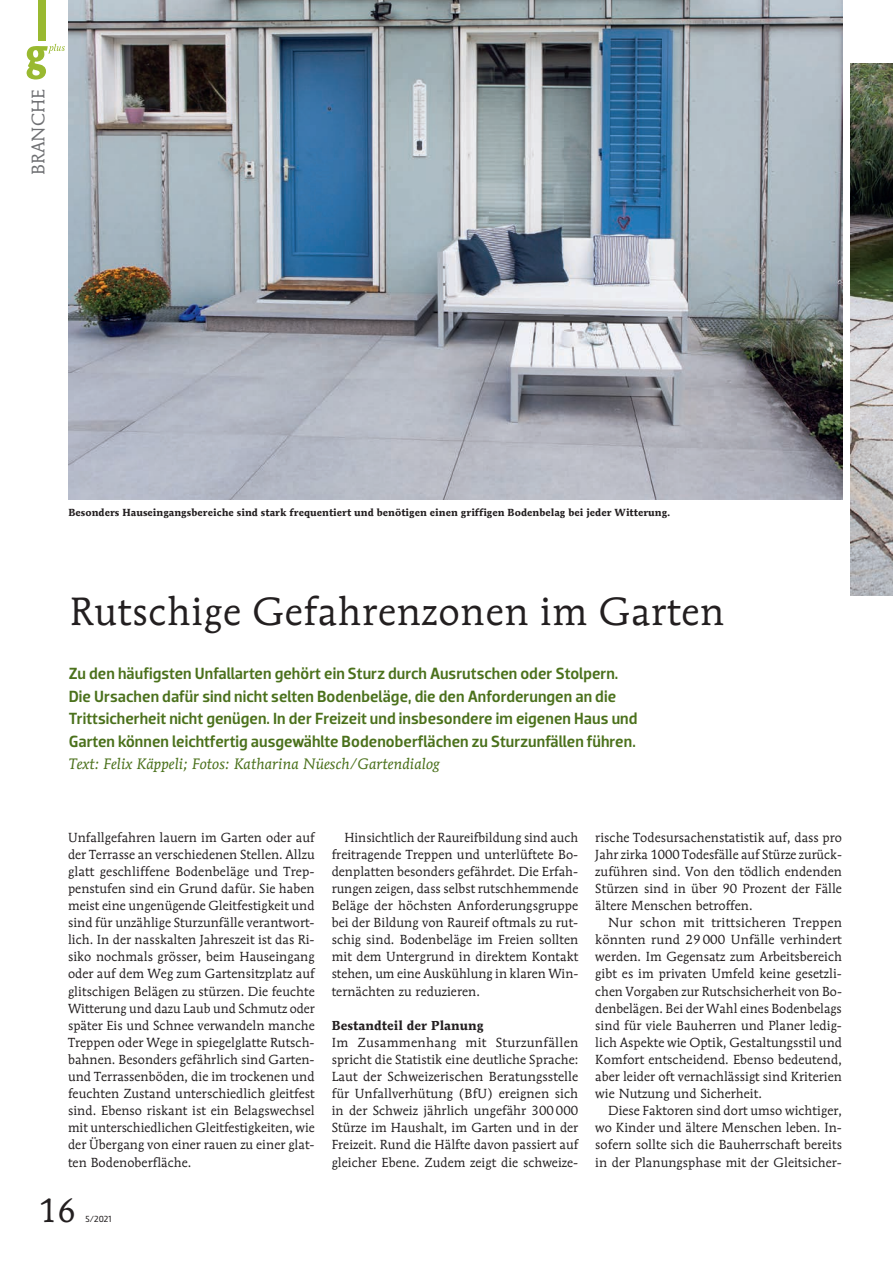
<style>
.page{position:relative;width:893px;height:1263px;background:#fff}
.page>*{position:absolute;margin:0;border:0;box-sizing:border-box;transform-origin:0 0}
.t1{font:39px "Mendoza Roman";letter-spacing:.02em;color:#231f20}
.t2{font:33px "Mendoza Roman";color:#231f20}
.t3{font:18px "Mendoza Roman";letter-spacing:.005em;color:#6f7073}
.t4{font:500 16.5px/22.5px "Dobra";letter-spacing:.005em;color:#4b711c}
.t5{font:italic 15px "Mendoza Roman";letter-spacing:.005em;color:#4b711c}
.t6{font:13.05px/17.1px "Mendoza Roman";letter-spacing:.005em;color:#231f20;text-align:justify}
.t7{font:700 12.9px "Mendoza Roman";letter-spacing:.005em;color:#231f20}
.t8{font:700 10.2px "Mendoza Roman";letter-spacing:.005em;color:#231f20}
.t9{font:9px "Dobra";color:#231f20}
</style>
<div class="page">
<div style="left:38px;top:0;width:8px;height:40px;background:#99b930"></div>
<svg style="left:27px;top:44px;width:38px;height:36px"></svg>
<img style="left:851px;top:64px;width:42px;height:532px">
<img style="left:68px;top:0;width:774px;height:500px">
<h3 class="t3" style="left:27px;top:175px;width:87px;rotate:-90deg">BRANCHE</h3>
<p class="t8" style="left:68px;top:506px;width:604px">Besonders Hauseingangsbereiche sind stark frequentiert und benötigen einen griffigen Bodenbelag bei jeder Witterung.</p>
<h1 class="t1" style="left:70px;top:588px;width:656px">Rutschige Gefahrenzonen im Garten</h1>
<p class="t4" style="left:69px;top:663px;width:570px">Zu den häufigsten Unfallarten gehört ein Sturz durch Ausrutschen oder Stolpern.<br>Die Ursachen dafür sind nicht selten Bodenbeläge, die den Anforderungen an die Trittsicherheit nicht genügen. In der Freizeit und insbesondere im eigenen Haus und Garten können leichtfertig ausgewählte Bodenoberflächen zu Sturzunfällen führen.</p>
<p class="t5" style="left:69px;top:755px;width:373px">Text: Felix Käppeli; Fotos: Katharina Nüesch/Gartendialog</p>
<p class="t6" style="left:68px;top:828px;width:248px">Unfallgefahren lauern im Garten oder auf der Terrasse an verschiedenen Stellen. Allzu glatt geschliffene Bodenbeläge und Trep&shy;penstufen sind ein Grund dafür. Sie haben meist eine ungenügende Gleitfestigkeit und sind für unzählige Sturzunfälle verantwort&shy;lich. In der nasskalten Jahreszeit ist das Ri&shy;siko nochmals grösser, beim Hauseingang oder auf dem Weg zum Gartensitzplatz auf glitschigen Belägen zu stürzen. Die feuchte Witterung und dazu Laub und Schmutz oder später Eis und Schnee verwandeln manche Treppen oder Wege in spiegelglatte Rutsch&shy;bahnen. Besonders gefährlich sind Garten&shy;und Terrassenböden, die im trockenen und feuchten Zustand unterschiedlich gleitfest sind. Ebenso riskant ist ein Belagswechsel mit unterschiedlichen Gleitfestigkeiten, wie der Übergang von einer rauen zu einer glat&shy;ten Bodenoberfläche.</p>
<p class="t6" style="left:332px;top:828px;width:248px;text-indent:13px">Hinsichtlich der Raureifbildung sind auch freitragende Treppen und unterlüftete Bo&shy;denplatten besonders gefährdet. Die Erfah&shy;rungen zeigen, dass selbst rutschhemmende Beläge der höchsten Anforderungsgruppe bei der Bildung von Raureif oftmals zu rut&shy;schig sind. Bodenbeläge im Freien sollten mit dem Untergrund in direktem Kontakt stehen, um eine Auskühlung in klaren Win&shy;ternächten zu reduzieren.</p>
<p class="t7" style="left:332px;top:1017px;width:153px">Bestandteil der Planung</p>
<p class="t6" style="left:332px;top:1034px;width:248px">Im Zusammenhang mit Sturzunfällen spricht die Statistik eine deutliche Sprache:<br>Laut der Schweizerischen Beratungsstelle für Unfallverhütung (BfU) ereignen sich in der Schweiz jährlich ungefähr 300 000<br>Stürze im Haushalt, im Garten und in der Freizeit. Rund die Hälfte davon passiert auf gleicher Ebene. Zudem zeigt die schweize-</p>
<p class="t6" style="left:595px;top:828px;width:248px">rische Todesursachenstatistik auf, dass pro Jahr zirka 1000 Todesfälle auf Stürze zurück&shy;zuführen sind. Von den tödlich endenden Stürzen sind in über 90 Prozent der Fälle ältere Menschen betroffen.</p>
<p class="t6" style="left:595px;top:914px;width:248px;text-indent:13px">Nur schon mit trittsicheren Treppen könnten rund 29 000 Unfälle verhindert werden. Im Gegensatz zum Arbeitsbereich gibt es im privaten Umfeld keine gesetzli&shy;chen Vorgaben zur Rutschsicherheit von Bo&shy;denbelägen. Bei der Wahl eines Bodenbelags sind für viele Bauherren und Planer ledig&shy;lich Aspekte wie Optik, Gestaltungsstil und Komfort entscheidend. Ebenso bedeutend, aber leider oft vernachlässigt sind Kriterien wie Nutzung und Sicherheit.</p>
<p class="t6" style="left:595px;top:1102px;width:248px;text-indent:13px">Diese Faktoren sind dort umso wichtiger, wo Kinder und ältere Menschen leben. In&shy;sofern sollte sich die Bauherrschaft bereits in der Planungsphase mit der Gleitsicher-</p>
<h2 class="t2" style="left:38px;top:1190px;width:39px">16</h2>
<p class="t9" style="left:86px;top:1213px;width:27px">5/2021</p>
</div>
